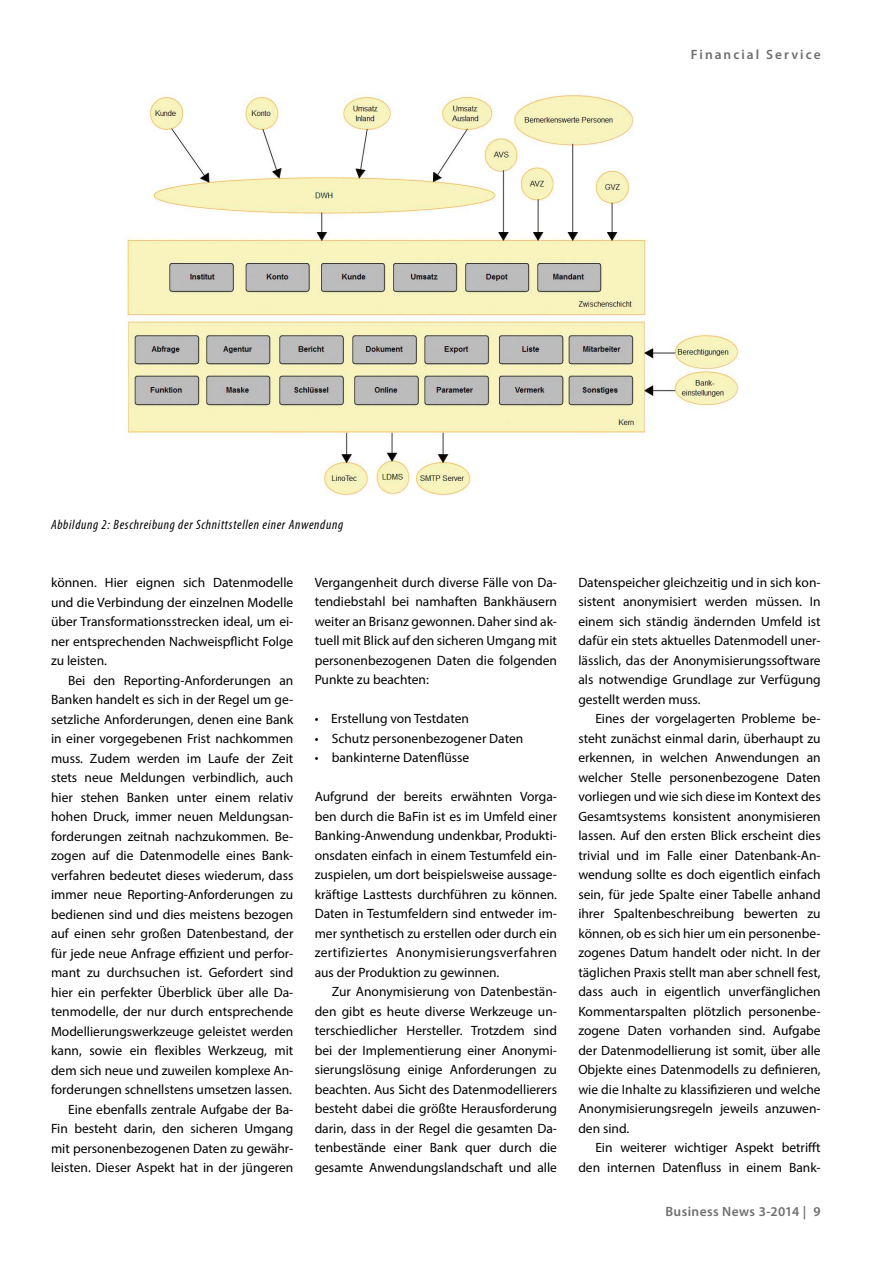
<style>
.page{position:relative;width:893px;height:1263px;background:#fff}
.page>*{position:absolute;margin:0;border:0;box-sizing:border-box;transform-origin:0 0}
.t1{font:13.5px/19.5px "Myriad Pro";color:#000;text-align:justify}
.t2{font:italic condensed 13.5px "Myriad Pro";letter-spacing:.05em;color:#000}
.t3{font:600 13.5px "Myriad Pro";letter-spacing:.03em;color:#706f6f}
.t4{font:600 13.5px "Myriad Pro";letter-spacing:.15em;color:#706f6f}
</style>
<div class="page">
<img style="left:125px;top:94px;width:614px;height:402px">
<p class="t4" style="left:691px;top:46px;width:131px">Financial Service</p>
<p class="t2" style="left:51px;top:516px;width:294px">Abbildung 2: Beschreibung der Schnittstellen einer Anwendung</p>
<p class="t1" style="left:51px;top:573px;width:244px">können. Hier eignen sich Datenmodelle und die Verbindung der einzelnen Modelle über Transformationsstrecken ideal, um ei&shy;ner entsprechenden Nachweispflicht Folge zu leisten.</p>
<p class="t1" style="left:51px;top:670px;width:244px;text-align:right">Bei den Reporting-Anforderungen an Banken handelt es sich in der Regel um ge&shy;setzliche Anforderungen, denen eine Bank in einer vorgegebenen Frist nachkommen muss. Zudem werden im Laufe der Zeit stets neue Meldungen verbindlich, auch hier stehen Banken unter einem relativ hohen Druck, immer neuen Meldungsan&shy;forderungen zeitnah nachzukommen. Be&shy;zogen auf die Datenmodelle eines Bank&shy;verfahren bedeutet dieses wiederum, dass immer neue Reporting-Anforderungen zu bedienen sind und dies meistens bezogen auf einen sehr großen Datenbestand, der für jede neue Anfrage effizient und perfor&shy;mant zu durchsuchen ist. Gefordert sind hier ein perfekter Überblick über alle Da&shy;tenmodelle, der nur durch entsprechende Modellierungswerkzeuge geleistet werden kann, sowie ein flexibles Werkzeug, mit dem sich neue und zuweilen komplexe An&shy;forderungen schnellstens umsetzen lassen.<br>Eine ebenfalls zentrale Aufgabe der Ba-Fin besteht darin, den sicheren Umgang mit personenbezogenen Daten zu gewähr&shy;leisten. Dieser Aspekt hat in der jüngeren</p>
<p class="t1" style="left:315px;top:572px;width:244px">Vergangenheit durch diverse Fälle von Da&shy;tendiebstahl bei namhaften Bankhäusern weiter an Brisanz gewonnen. Daher sind ak&shy;tuell mit Blick auf den sicheren Umgang mit personenbezogenen Daten die folgenden Punkte zu beachten:</p>
<p class="t1" style="left:315px;top:709px;width:156px">• Erstellung von Testdaten</p>
<p class="t1" style="left:315px;top:728px;width:210px">• Schutz personenbezogener Daten</p>
<p class="t1" style="left:315px;top:748px;width:156px">• bankinterne Datenflüsse</p>
<p class="t1" style="left:315px;top:787px;width:244px">Aufgrund der bereits erwähnten Vorga&shy;ben durch die BaFin ist es im Umfeld einer Banking-Anwendung undenkbar, Produkti&shy;onsdaten einfach in einem Testumfeld ein&shy;zuspielen, um dort beispielsweise aussage&shy;kräftige Lasttests durchführen zu können.<br>Daten in Testumfeldern sind entweder im&shy;mer synthetisch zu erstellen oder durch ein zertifiziertes Anonymisierungsverfahren aus der Produktion zu gewinnen.</p>
<p class="t1" style="left:315px;top:982px;width:244px;text-indent:17px">Zur Anonymisierung von Datenbestän&shy;den gibt es heute diverse Werkzeuge un&shy;terschiedlicher Hersteller. Trotzdem sind bei der Implementierung einer Anonymi&shy;sierungslösung einige Anforderungen zu beachten. Aus Sicht des Datenmodellierers besteht dabei die größte Herausforderung darin, dass in der Regel die gesamten Da&shy;tenbestände einer Bank quer durch die gesamte Anwendungslandschaft und alle</p>
<p class="t1" style="left:578px;top:572px;width:244px">Datenspeicher gleichzeitig und in sich kon&shy;sistent anonymisiert werden müssen. In einem sich ständig ändernden Umfeld ist dafür ein stets aktuelles Datenmodell uner&shy;lässlich, das der Anonymisierungssoftware als notwendige Grundlage zur Verfügung gestellt werden muss.</p>
<p class="t1" style="left:578px;top:709px;width:244px;text-indent:17px">Eines der vorgelagerten Probleme be&shy;steht zunächst einmal darin, überhaupt zu erkennen, in welchen Anwendungen an welcher Stelle personenbezogene Daten vorliegen und wie sich diese im Kontext des Gesamtsystems konsistent anonymisieren lassen. Auf den ersten Blick erscheint dies trivial und im Falle einer Datenbank-An&shy;wendung sollte es doch eigentlich einfach sein, für jede Spalte einer Tabelle anhand ihrer Spaltenbeschreibung bewerten zu können, ob es sich hier um ein personenbe&shy;zogenes Datum handelt oder nicht. In der täglichen Praxis stellt man aber schnell fest, dass auch in eigentlich unverfänglichen Kommentarspalten plötzlich personenbe&shy;zogene Daten vorhanden sind. Aufgabe der Datenmodellierung ist somit, über alle Objekte eines Datenmodells zu definieren, wie die Inhalte zu klassifizieren und welche Anonymisierungsregeln jeweils anzuwen&shy;den sind.</p>
<p class="t1" style="left:578px;top:1138px;width:244px;text-align:right">Ein weiterer wichtiger Aspekt betrifft den internen Datenfluss in einem Bank-</p>
<p class="t3" style="left:665px;top:1203px;width:157px">Business News 3-2014 | 9</p>
</div>
